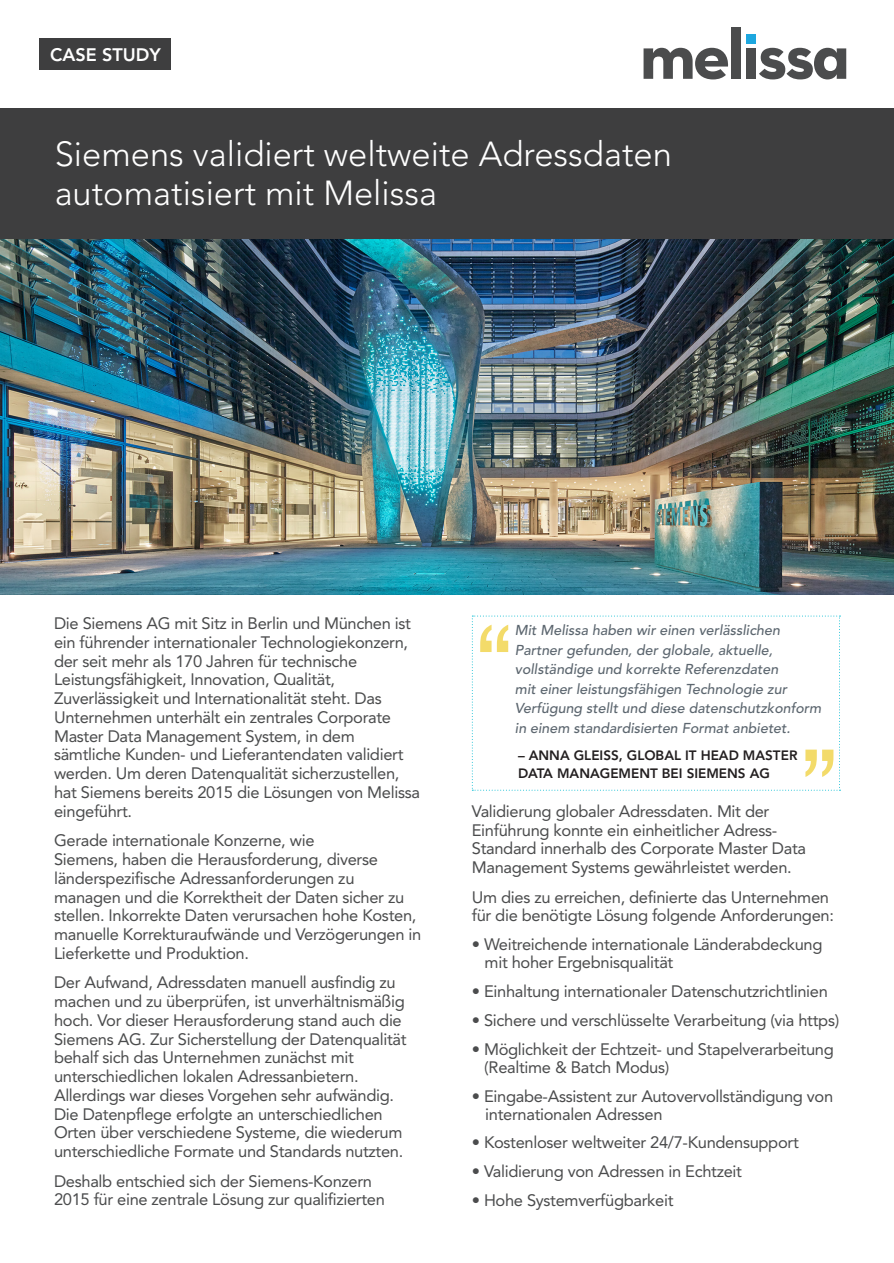
<style>
.page{position:relative;width:894px;height:1263px;background:#fff}
.page>*{position:absolute;margin:0;border:0;box-sizing:border-box;transform-origin:0 0}
.t1{font:300 34.5px/39px "Avenir LT Std";color:#fff}
.bullets{font:800 18px "Avenir LT Std";color:#fff}
.Body{font:16.5px/18.8px "Avenir LT Std";letter-spacing:-.02em;color:#4b4c4d}
.bullets-2{font:italic 500 14.25px/19.5px "Avenir LT Std";color:#5c666f}
.Subhead{font:800 13.5px/18px "Avenir LT Std";color:#231f20}
</style>
<div class="page">
<img style="left:0;top:239px;width:893px;height:356px">
<div style="left:0;top:109px;width:893px;height:130px;background:#3e3e3f"></div>
<div style="left:39px;top:38px;width:132px;height:32px;background:#3e3e3f"></div>
<svg style="left:643px;top:48px;width:85px;height:31px"></svg>
<div style="left:730px;top:27px;width:10px;height:52px;background:#4b4c4d"></div>
<div style="left:745px;top:48px;width:10px;height:31px;background:#4b4c4d"></div>
<svg style="left:759px;top:48px;width:86px;height:31px"></svg>
<div style="left:745px;top:34px;width:10px;height:10px;background:#1da7df"></div>
<svg style="left:471px;top:615px;width:369px;height:175px"></svg>
<p class="bullets" style="left:50px;top:44px;width:112px">CASE STUDY</p>
<p class="t1" style="left:55px;top:135px;width:618px">Siemens validiert weltweite Adressdaten automatisiert mit Melissa</p>
<p class="Body" style="left:54px;top:614px;width:367px">Die Siemens AG mit Sitz in Berlin und München ist ein führender internationaler Technologiekonzern, der seit mehr als 170 Jahren für technische Leistungsfähigkeit, Innovation, Qualität, Zuverlässigkeit und Internationalität steht. Das Unternehmen unterhält ein zentrales Corporate Master Data Management System, in dem sämtliche Kunden- und Lieferantendaten validiert werden. Um deren Datenqualität sicherzustellen, hat Siemens bereits 2015 die Lösungen von Melissa eingeführt.</p>
<p class="Body" style="left:54px;top:831px;width:368px">Gerade internationale Konzerne, wie<br>Siemens, haben die Herausforderung, diverse länderspezifische Adressanforderungen zu managen und die Korrektheit der Daten sicher zu stellen. Inkorrekte Daten verursachen hohe Kosten, manuelle Korrekturaufwände und Verzögerungen in Lieferkette und Produktion.</p>
<p class="Body" style="left:54px;top:973px;width:354px">Der Aufwand, Adressdaten manuell ausfindig zu machen und zu überprüfen, ist unverhältnismäßig hoch. Vor dieser Herausforderung stand auch die Siemens AG. Zur Sicherstellung der Datenqualität behalf sich das Unternehmen zunächst mit unterschiedlichen lokalen Adressanbietern.<br>Allerdings war dieses Vorgehen sehr aufwändig.<br>Die Datenpflege erfolgte an unterschiedlichen Orten über verschiedene Systeme, die wiederum unterschiedliche Formate und Standards nutzten.</p>
<p class="Body" style="left:54px;top:1171px;width:332px">Deshalb entschied sich der Siemens-Konzern<br>2015 für eine zentrale Lösung zur qualifizierten</p>
<p class="bullets-2" style="left:514px;top:621px;width:308px">Mit Melissa haben wir einen verlässlichen Partner gefunden, der globale, aktuelle, vollständige und korrekte Referenzdaten<br>mit einer leistungsfähigen Technologie zur Verfügung stellt und diese datenschutzkonform in einem standardisierten Format anbietet.</p>
<p class="Subhead" style="left:518px;top:746px;width:281px">– ANNA GLEISS, GLOBAL IT HEAD MASTER<br>DATA MANAGEMENT BEI SIEMENS AG</p>
<p class="Body" style="left:471px;top:802px;width:336px">Validierung globaler Adressdaten. Mit der Einführung konnte ein einheitlicher Adress-Standard innerhalb des Corporate Master Data Management Systems gewährleistet werden.</p>
<p class="Body" style="left:471px;top:887px;width:363px">Um dies zu erreichen, definierte das Unternehmen für die benötigte Lösung folgende Anforderungen:</p>
<p class="Body" style="left:484px;top:935px;width:339px;line-height:18px;text-indent:-13px">• Weitreichende internationale Länderabdeckung mit hoher Ergebnisqualität</p>
<p class="Body" style="left:471px;top:982px;width:357px">• Einhaltung internationaler Datenschutzrichtlinien</p>
<p class="Body" style="left:471px;top:1011px;width:369px">• Sichere und verschlüsselte Verarbeitung (via https)</p>
<p class="Body" style="left:484px;top:1040px;width:351px;line-height:18px;text-indent:-12px">• Möglichkeit der Echtzeit- und Stapelverarbeitung (Realtime &amp; Batch Modus)</p>
<p class="Body" style="left:485px;top:1087px;width:349px;line-height:18px;text-indent:-13px">• Eingabe-Assistent zur Autovervollständigung von internationalen Adressen</p>
<p class="Body" style="left:471px;top:1133px;width:328px">• Kostenloser weltweiter 24/7-Kundensupport</p>
<p class="Body" style="left:471px;top:1162px;width:271px">• Validierung von Adressen in Echtzeit</p>
<p class="Body" style="left:471px;top:1191px;width:203px">• Hohe Systemverfügbarkeit</p>
</div>
